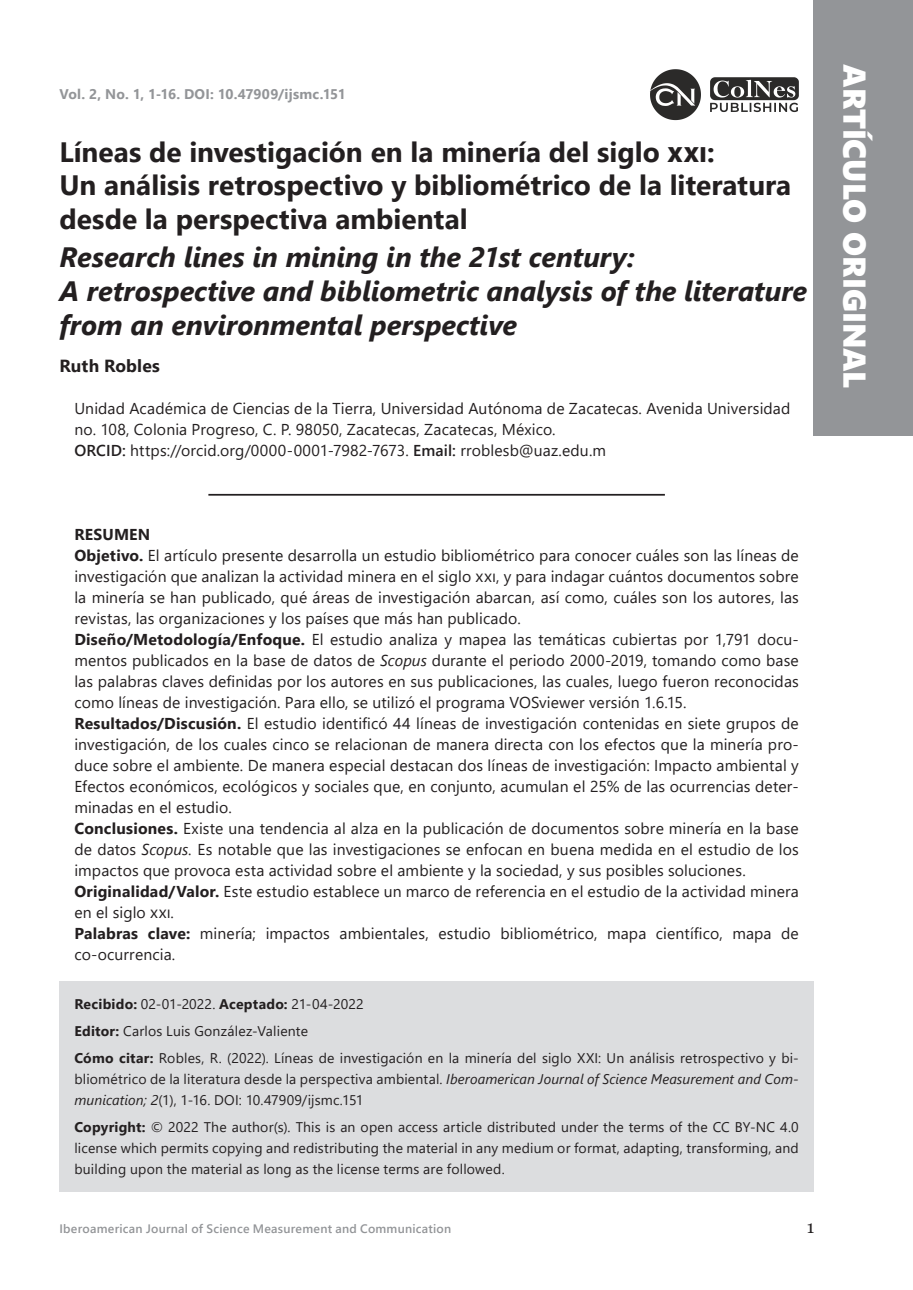
<style>
.page{position:relative;width:913px;height:1290px;background:#fff}
.page>*{position:absolute;margin:0;border:0;box-sizing:border-box;transform-origin:0 0}
.t1{font:31.5px "Segoe UI Black";color:#fff}
.Título_1{font:700 28px/33.6px "Segoe UI";color:#231f20}
.Título_2{font:italic 700 28px/33.6px "Segoe UI";letter-spacing:-.005em;color:#231f20}
.Autor_es{font:700 17.5px "Segoe UI";letter-spacing:.01em;color:#231f20}
.t2{font:17.5px "Georgia";color:#231f20}
.Texto_Resumen_1{font:15.75px/21px "Segoe UI";letter-spacing:.01em;color:#231f20;text-align:justify}
.Datos_de_autor_es{font:15.75px/21px "Segoe UI";letter-spacing:.01em;color:#231f20}
.Resumen_1{font:700 15.75px "Segoe UI";letter-spacing:.01em;color:#231f20}
.Datos_del_artículo{font:14px/21px "Segoe UI";letter-spacing:.015em;color:#231f20;text-align:justify}
.Texto_Resumen_1-2{font:700 14px "Segoe UI";letter-spacing:.015em;color:#939598}
.t3{font:600 12.25px "Segoe UI";letter-spacing:.02em;color:#939598}
.s1{font-weight:600}
.s2{font-weight:700}
.s3{font-style:italic}
</style>
<div class="page">
<div style="left:814px;top:0;width:99px;height:435px;background:#939598"></div>
<svg style="left:710px;top:77px;width:89px;height:35px"></svg>
<svg style="left:650px;top:69px;width:51px;height:51px"></svg>
<hr style="left:208px;top:494px;width:457px;height:2px;background:#231f20">
<div style="left:60px;top:981px;width:754px;height:210px;background:#dcdddf"></div>
<p class="Texto_Resumen_1-2" style="left:60px;top:81px;width:288px">Vol. 2, No. 1, 1-16. DOI: 10.47909/ijsmc.151</p>
<p class="Título_1" style="left:60px;top:133px;width:733px">Líneas de investigación en la minería del siglo xxi:<br>Un análisis retrospectivo y bibliométrico de la literatura desde la perspectiva ambiental</p>
<p class="Título_2" style="left:60px;top:236px;width:749px">Research lines in mining in the 21st century:<br>A retrospective and bibliometric analysis of the literature from an environmental perspective</p>
<p class="Autor_es" style="left:60px;top:349px;width:102px">Ruth Robles</p>
<p class="Datos_de_autor_es" style="left:74px;top:397px;width:717px">Unidad Académica de Ciencias de la Tierra, Universidad Autónoma de Zacatecas. Avenida Universidad no. 108, Colonia Progreso, C. P. 98050, Zacatecas, Zacatecas, México.<br><span class="s1">ORCID:</span> https://orcid.org/0000-0001-7982-7673. <span class="s1">Email:</span> rroblesb@uaz.edu.m</p>
<p class="Resumen_1" style="left:74px;top:520px;width:77px">RESUMEN</p>
<p class="Texto_Resumen_1" style="left:74px;top:544px;width:726px"><span class="s2">Objetivo.</span> El artículo presente desarrolla un estudio bibliométrico para conocer cuáles son las líneas de investigación que analizan la actividad minera en el siglo xxi, y para indagar cuántos documentos sobre la minería se han publicado, qué áreas de investigación abarcan, así como, cuáles son los autores, las revistas, las organizaciones y los países que más han publicado.</p>
<p class="Texto_Resumen_1" style="left:74px;top:628px;width:726px"><span class="s2">Diseño/Metodología/Enfoque.</span> El estudio analiza y mapea las temáticas cubiertas por 1,791 docu&shy;mentos publicados en la base de datos de <span class="s3">Scopus</span> durante el periodo 2000-2019, tomando como base las palabras claves definidas por los autores en sus publicaciones, las cuales, luego fueron reconocidas como líneas de investigación. Para ello, se utilizó el programa VOSviewer versión 1.6.15.</p>
<p class="Texto_Resumen_1" style="left:74px;top:712px;width:726px"><span class="s2">Resultados/Discusión.</span> El estudio identificó 44 líneas de investigación contenidas en siete grupos de investigación, de los cuales cinco se relacionan de manera directa con los efectos que la minería pro&shy;duce sobre el ambiente. De manera especial destacan dos líneas de investigación: Impacto ambiental y Efectos económicos, ecológicos y sociales que, en conjunto, acumulan el 25% de las ocurrencias deter&shy;minadas en el estudio.</p>
<p class="Texto_Resumen_1" style="left:74px;top:817px;width:726px"><span class="s2">Conclusiones.</span> Existe una tendencia al alza en la publicación de documentos sobre minería en la base de datos <span class="s3">Scopus.</span> Es notable que las investigaciones se enfocan en buena medida en el estudio de los impactos que provoca esta actividad sobre el ambiente y la sociedad, y sus posibles soluciones.</p>
<p class="Texto_Resumen_1" style="left:74px;top:880px;width:726px"><span class="s2">Originalidad/Valor.</span> Este estudio establece un marco de referencia en el estudio de la actividad minera en el siglo xxi.</p>
<p class="Texto_Resumen_1" style="left:74px;top:922px;width:726px"><span class="s2">Palabras clave:</span> minería; impactos ambientales, estudio bibliométrico, mapa científico, mapa de co‑ocurrencia.</p>
<p class="Datos_del_artículo" style="left:74px;top:992px;width:291px"><span class="s2">Recibido:</span> 02-01-2022. <span class="s2">Aceptado:</span> 21-04-2022</p>
<p class="Datos_del_artículo" style="left:74px;top:1019px;width:235px"><span class="s2">Editor:</span> Carlos Luis González-Valiente</p>
<p class="Datos_del_artículo" style="left:74px;top:1046px;width:726px"><span class="s2">Cómo citar:</span> Robles, R. (2022). Líneas de investigación en la minería del siglo XXI: Un análisis retrospectivo y bi&shy;bliométrico de la literatura desde la perspectiva ambiental. <span class="s3">Iberoamerican Journal of Science Measurement and Com&shy;munication; 2</span>(1), 1-16. DOI: 10.47909/ijsmc.151</p>
<p class="Datos_del_artículo" style="left:74px;top:1115px;width:726px"><span class="s2">Copyright:</span> © 2022 The author(s). This is an open access article distributed under the terms of the CC BY-NC 4.0 license which permits copying and redistributing the material in any medium or format, adapting, transforming, and building upon the material as long as the license terms are followed.</p>
<p class="t3" style="left:60px;top:1217px;width:393px">Iberoamerican Journal of Science Measurement and Communication</p>
<p class="t2" style="left:807px;top:1217px;width:9px">1</p>
<h1 class="t1" style="left:877px;top:64px;width:325px;rotate:90deg">ARTÍCULO ORIGINAL</h1>
</div>
